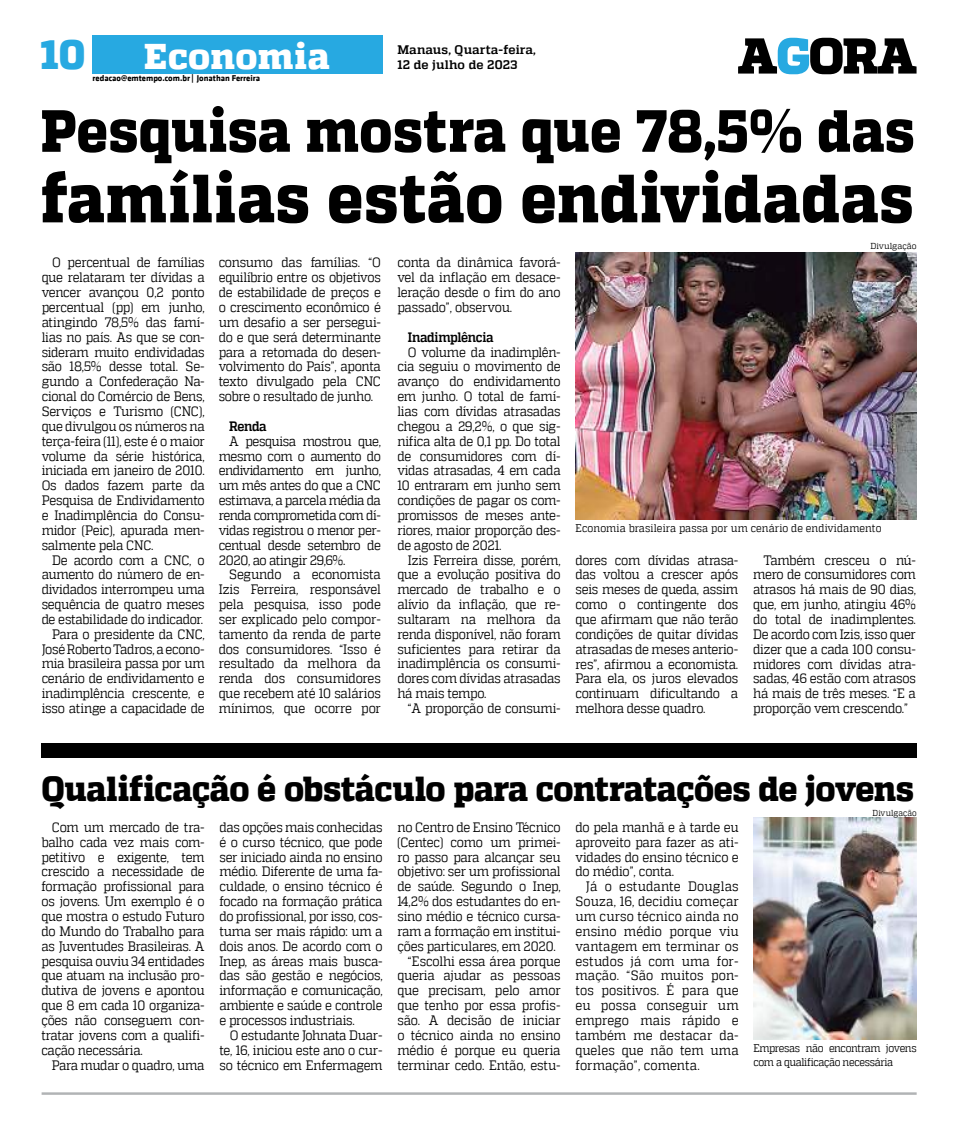
<style>
.page{position:relative;width:957px;height:1134px;background:#fff}
.page>*{position:absolute;margin:0;border:0;box-sizing:border-box;transform-origin:0 0}
.t1{font:800 68.12px "MW Quadon";letter-spacing:.01em;color:#000;scale:.9 1}
.t2{font:800 59.38px "MW Quadon";letter-spacing:.005em;color:#000;scale:.9 1}
.t3{font:800 40.88px "MW Quadon";color:#27a9e1}
.t4{font:800 35.75px "MW Quadon";letter-spacing:.015em;color:#fff}
.t5{font:800 34.62px "MW Quadon";letter-spacing:-.015em;color:#000;scale:.94 1}
.t6{font:13.62px/14.9px "MW Quadon";letter-spacing:-.02em;color:#000;text-align:justify;scale:.9 1}
.t7{font:700 13.62px "MW Quadon";letter-spacing:-.03em;color:#000;scale:.9 1}
.t8{font:700 12.38px "MW Quadon";letter-spacing:.015em;color:#000}
.t9{font:11.12px/13.4px "MW Quadon";letter-spacing:-.02em;color:#000;scale:.9 1}
.t10{font:11.12px "MW Quadon";letter-spacing:.01em;color:#000;scale:.9 1}
.t11{font:700 8.62px "MW Klavika Bd";color:#000}
.t12{font:8.62px "MW Quadon";letter-spacing:.01em;color:#000;scale:.95 1}
.t13{font:8.62px "MW Quadon";letter-spacing:.01em;color:#000;scale:.9 1}
.s1{font-size:31px}
</style>
<div class="page">
<hr style="left:42px;top:1092px;width:874px;height:3px;background:#b1b3b5">
<img style="left:575px;top:252px;width:341px;height:268px">
<div style="left:42px;top:743px;width:874px;height:14px;background:#000"></div>
<img style="left:753px;top:817px;width:163px;height:223px">
<svg style="left:738px;top:38px;width:178px;height:36px"></svg>
<div style="left:92px;top:35px;width:291px;height:39px;background:#27a9e1"></div>
<h3 class="t3" style="left:41px;top:31px;width:46px">10</h3>
<h3 class="t4" style="left:144px;top:36px;width:238px">Economia <span class="s1">s</span></h3>
<p class="t11" style="left:93px;top:72px;width:169px">redacao@emtempo.com.br | Jonathan Ferreira</p>
<p class="t8" style="left:397px;top:43px;width:140px">Manaus, Quarta-feira,</p>
<p class="t8" style="left:397px;top:58px;width:122px">12 de julho de 2023</p>
<h2 class="t2" style="left:41px;top:96px;width:972px">Pesquisa mostra que 78,5% das</h2>
<h1 class="t1" style="left:41px;top:158px;width:971px">famílias estão endividadas</h1>
<p class="t12" style="left:870px;top:241px;width:50px">Divulgação</p>
<p class="t6" style="left:42px;top:255px;width:183px;text-indent:10px">O percentual de famílias que relataram ter dívidas a vencer avançou 0,2 ponto percentual (pp) em junho, atingindo 78,5% das famí&shy;lias no país. As que se con&shy;sideram muito endividadas são 18,5% desse total. Se&shy;gundo a Confederação Na&shy;cional do Comércio de Bens, Serviços e Turismo (CNC), que divulgou os números na terça-feira (11), este é o maior volume da série histórica, iniciada em janeiro de 2010.<br>Os dados fazem parte da Pesquisa de Endividamento e Inadimplência do Consu&shy;midor (Peic), apurada men&shy;salmente pela CNC.</p>
<p class="t6" style="left:42px;top:552px;width:183px;text-align:right">De acordo com a CNC, o aumento do número de en&shy;dividados interrompeu uma sequência de quatro meses de estabilidade do indicador.<br>Para o presidente da CNC,<br>José Roberto Tadros, a econo&shy;mia brasileira passa por um cenário de endividamento e inadimplência crescente, e isso atinge a capacidade de</p>
<p class="t6" style="left:219px;top:255px;width:182px">consumo das famílias. “O equilíbrio entre os objetivos de estabilidade de preços e o crescimento econômico é um desafio a ser persegui&shy;do e que será determinante para a retomada do desen&shy;volvimento do País”, aponta texto divulgado pela CNC sobre o resultado de junho.</p>
<p class="t7" style="left:229px;top:418px;width:43px">Renda</p>
<p class="t6" style="left:219px;top:433px;width:182px;text-indent:10px">A pesquisa mostrou que, mesmo com o aumento do endividamento em junho, um mês antes do que a CNC estimava, a parcela média da renda comprometida com dí&shy;vidas registrou o menor per&shy;centual desde setembro de 2020, ao atingir 29,6%.</p>
<p class="t6" style="left:219px;top:567px;width:182px;text-indent:10px">Segundo a economista Izis Ferreira, responsável pela pesquisa, isso pode ser explicado pelo compor&shy;tamento da renda de parte dos consumidores. “Isso é resultado da melhora da renda dos consumidores que recebem até 10 salários mínimos, que ocorre por</p>
<p class="t6" style="left:397px;top:255px;width:183px">conta da dinâmica favorá&shy;vel da inflação em desace&shy;leração desde o fim do ano passado”, observou.</p>
<p class="t7" style="left:408px;top:329px;width:97px">Inadimplência</p>
<p class="t6" style="left:397px;top:344px;width:183px;text-indent:10px">O volume da inadimplên&shy;cia seguiu o movimento de avanço do endividamento em junho. O total de famí&shy;lias com dívidas atrasadas chegou a 29,2%, o que sig&shy;nifica alta de 0,1 pp. Do total de consumidores com dí&shy;vidas atrasadas, 4 em cada 10 entraram em junho sem condições de pagar os com&shy;promissos de meses ante&shy;riores, maior proporção des&shy;de agosto de 2021.</p>
<p class="t6" style="left:397px;top:552px;width:183px;text-indent:10px">Izis Ferreira disse, porém, que a evolução positiva do mercado de trabalho e o alívio da inflação, que re&shy;sultaram na melhora da renda disponível, não foram suficientes para retirar da inadimplência os consumi&shy;dores com dívidas atrasadas há mais tempo.</p>
<p class="t6" style="left:408px;top:701px;width:171px">“A proporção de consumi-</p>
<p class="t10" style="left:575px;top:522px;width:342px">Economia brasileira passa por um cenário de endividamento</p>
<p class="t6" style="left:575px;top:552px;width:182px">dores com dívidas atrasa&shy;das voltou a crescer após seis meses de queda, assim como o contingente dos que afirmam que não terão condições de quitar dívidas atrasadas de meses anterio&shy;res”, afirmou a economista.<br>Para ela, os juros elevados continuam dificultando a melhora desse quadro.</p>
<p class="t6" style="left:753px;top:552px;width:182px;text-indent:10px">Também cresceu o nú&shy;mero de consumidores com atrasos há mais de 90 dias, que, em junho, atingiu 46% do total de inadimplentes.<br>De acordo com Izis, isso quer dizer que a cada 100 consu&shy;midores com dívidas atra&shy;sadas, 46 estão com atrasos há mais de três meses. “E a proporção vem crescendo.”</p>
<h3 class="t5" style="left:42px;top:769px;width:929px">Qualificação é obstáculo para contratações de jovens</h3>
<p class="t13" style="left:872px;top:808px;width:51px">Divulgação</p>
<p class="t6" style="left:41px;top:819px;width:183px;text-indent:10px">Com um mercado de tra&shy;balho cada vez mais com&shy;petitivo e exigente, tem crescido a necessidade de formação profissional para os jovens. Um exemplo é o que mostra o estudo Futuro do Mundo do Trabalho para as Juventudes Brasileiras. A pesquisa ouviu 34 entidades que atuam na inclusão pro&shy;dutiva de jovens e apontou que 8 em cada 10 organiza&shy;ções não conseguem con&shy;tratar jovens com a qualifi&shy;cação necessária.</p>
<p class="t6" style="left:52px;top:1057px;width:171px">Para mudar o quadro, uma</p>
<p class="t6" style="left:219px;top:820px;width:183px">das opções mais conhecidas é o curso técnico, que pode ser iniciado ainda no ensino médio. Diferente de uma fa&shy;culdade, o ensino técnico é focado na formação prática do profissional, por isso, cos&shy;tuma ser mais rápido: um a dois anos. De acordo com o Inep, as áreas mais busca&shy;das são gestão e negócios, informação e comunicação, ambiente e saúde e controle e processos industriais.</p>
<p class="t6" style="left:219px;top:1027px;width:183px;text-indent:10px">O estudante Johnata Duar&shy;te, 16, iniciou este ano o cur&shy;so técnico em Enfermagem</p>
<p class="t6" style="left:397px;top:820px;width:183px">no Centro de Ensino Técnico</p>
<p class="t6" style="left:397px;top:834px;width:183px">(Centec) como um primei-</p>
<p class="t6" style="left:397px;top:849px;width:183px">ro passo para alcançar seu</p>
<p class="t6" style="left:397px;top:864px;width:183px">objetivo: ser um profissional</p>
<p class="t6" style="left:397px;top:879px;width:183px">de saúde. Segundo o Inep,</p>
<p class="t6" style="left:397px;top:894px;width:183px">14,2% dos estudantes do en-</p>
<p class="t6" style="left:397px;top:909px;width:183px">sino médio e técnico cursa-</p>
<p class="t6" style="left:397px;top:923px;width:183px">ram a formação em institui-</p>
<p class="t6" style="left:397px;top:938px;width:178px">ções particulares, em 2020.</p>
<p class="t6" style="left:408px;top:953px;width:171px">“Escolhi essa área porque</p>
<p class="t6" style="left:397px;top:968px;width:183px">queria ajudar as pessoas</p>
<p class="t6" style="left:397px;top:983px;width:183px">que precisam, pelo amor</p>
<p class="t6" style="left:397px;top:998px;width:183px">que tenho por essa profis-</p>
<p class="t6" style="left:397px;top:1013px;width:183px">são. A decisão de iniciar</p>
<p class="t6" style="left:397px;top:1027px;width:183px">o técnico ainda no ensino</p>
<p class="t6" style="left:397px;top:1042px;width:183px">médio é porque eu queria</p>
<p class="t6" style="left:397px;top:1057px;width:183px">terminar cedo. Então, estu-</p>
<p class="t6" style="left:575px;top:820px;width:183px">do pela manhã e à tarde eu aproveito para fazer as ati&shy;vidades do ensino técnico e do médio”, conta.</p>
<p class="t6" style="left:575px;top:879px;width:183px;text-indent:10px">Já o estudante Douglas Souza, 16, decidiu começar um curso técnico ainda no ensino médio porque viu vantagem em terminar os estudos já com uma for&shy;mação. “São muitos pon&shy;tos positivos. É para que eu possa conseguir um emprego mais rápido e também me destacar da&shy;queles que não tem uma formação”, comenta.</p>
<p class="t9" style="left:753px;top:1042px;width:183px">Empresas não encontram jovens com a qualificação necessária</p>
</div>
